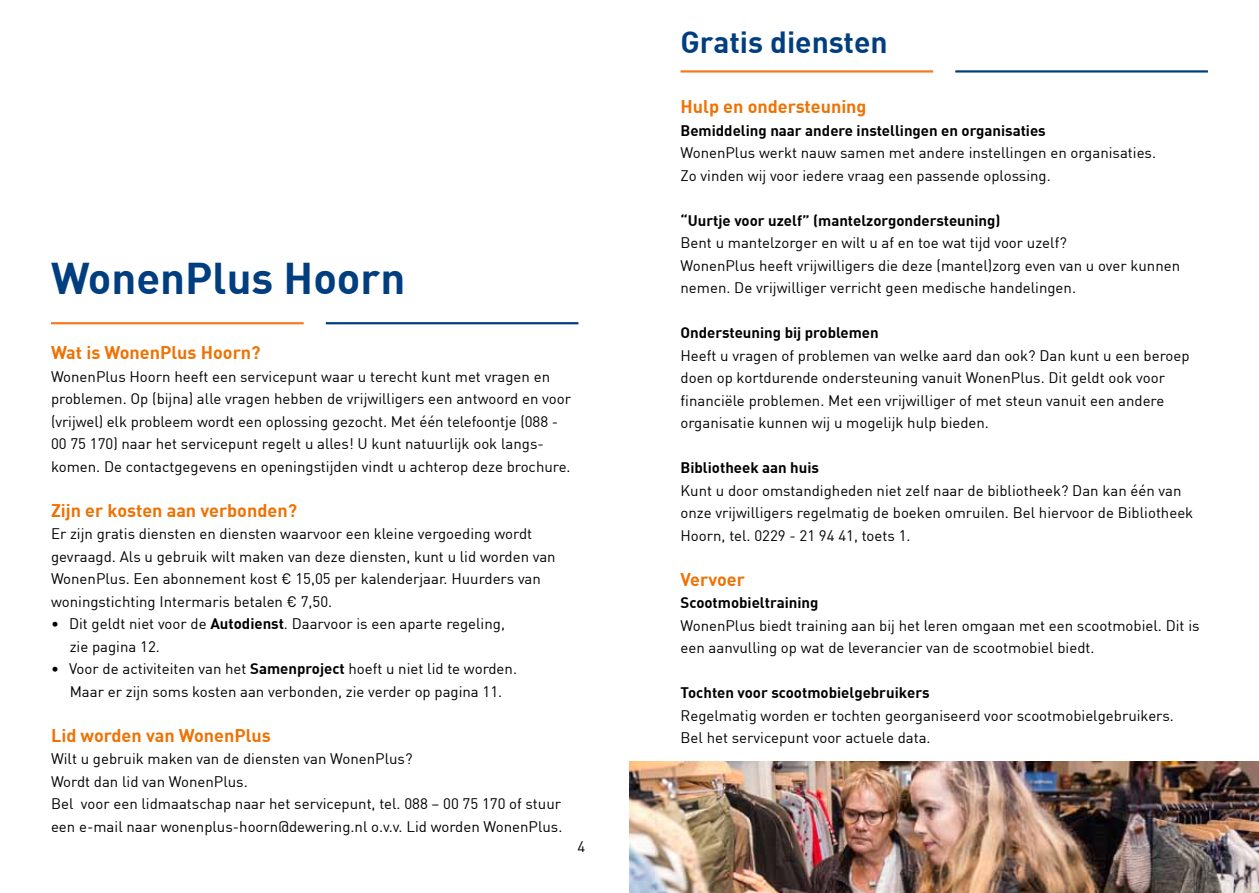
<style>
.page{position:relative;width:1259px;height:893px;background:#fff}
.page>*{position:absolute;margin:0;border:0;box-sizing:border-box;transform-origin:0 0}
.t1{font:700 43.5px "DIN";color:#003e80}
.t2{font:700 30px "DIN";color:#003e80}
.t3{font:700 18px "DIN";color:#ee7203}
.t4{font:15px/22.5px "DIN";color:#000}
.t5{font:700 15px "DIN";color:#000}
.s1{font-weight:700}
</style>
<div class="page">
<hr style="left:51px;top:322px;width:253px;height:2px;background:#f47920">
<hr style="left:326px;top:322px;width:252px;height:2px;background:#003e80">
<hr style="left:680px;top:70px;width:253px;height:3px;background:#f47920">
<hr style="left:955px;top:70px;width:253px;height:3px;background:#003e80">
<img style="left:629px;top:761px;width:630px;height:132px">
<h1 class="t1" style="left:51px;top:250px;width:356px">WonenPlus Hoorn</h1>
<p class="t3" style="left:51px;top:341px;width:211px">Wat is WonenPlus Hoorn?</p>
<p class="t4" style="left:51px;top:365px;width:521px">WonenPlus Hoorn heeft een servicepunt waar u terecht kunt met vragen en problemen. Op (bijna) alle vragen hebben de vrijwilligers een antwoord en voor (vrijwel) elk probleem wordt een oplossing gezocht. Met één telefoontje (088 - 00 75 170) naar het servicepunt regelt u alles! U kunt natuurlijk ook langs&shy;komen. De contactgegevens en openingstijden vindt u achterop deze brochure.</p>
<p class="t3" style="left:51px;top:499px;width:247px">Zijn er kosten aan verbonden?</p>
<p class="t4" style="left:51px;top:522px;width:506px">Er zijn gratis diensten en diensten waarvoor een kleine vergoeding wordt gevraagd. Als u gebruik wilt maken van deze diensten, kunt u lid worden van WonenPlus. Een abonnement kost € 15,05 per kalenderjaar. Huurders van woningstichting Intermaris betalen € 7,50.</p>
<p class="t4" style="left:70px;top:612px;width:437px;text-indent:-19px">• Dit geldt niet voor de <span class="s1">Autodienst</span>. Daarvoor is een aparte regeling, zie pagina 12.</p>
<p class="t4" style="left:51px;top:657px;width:467px;text-align:center">• Voor de activiteiten van het <span class="s1">Samenproject</span> hoeft u niet lid te worden.<br>Maar er zijn soms kosten aan verbonden, zie verder op pagina 11.</p>
<p class="t3" style="left:51px;top:724px;width:221px">Lid worden van WonenPlus</p>
<p class="t4" style="left:51px;top:747px;width:513px">Wilt u gebruik maken van de diensten van WonenPlus?<br>Wordt dan lid van WonenPlus.<br>Bel voor een lidmaatschap naar het servicepunt, tel. 088 – 00 75 170 of stuur een e-mail naar wonenplus-hoorn@dewering.nl o.v.v. Lid worden WonenPlus.</p>
<p class="t4" style="left:577px;top:835px;width:9px">4</p>
<h2 class="t2" style="left:680px;top:23px;width:209px">Gratis diensten</h2>
<p class="t3" style="left:680px;top:95px;width:188px">Hulp en ondersteuning</p>
<p class="t5" style="left:680px;top:120px;width:367px">Bemiddeling naar andere instellingen en organisaties</p>
<p class="t4" style="left:680px;top:141px;width:477px">WonenPlus werkt nauw samen met andere instellingen en organisaties.<br>Zo vinden wij voor iedere vraag een passende oplossing.</p>
<p class="t5" style="left:680px;top:210px;width:321px">“Uurtje voor uzelf” (mantelzorgondersteuning)</p>
<p class="t4" style="left:680px;top:231px;width:501px">Bent u mantelzorger en wilt u af en toe wat tijd voor uzelf?<br>WonenPlus heeft vrijwilligers die deze (mantel)zorg even van u over kunnen nemen. De vrijwilliger verricht geen medische handelingen.</p>
<p class="t5" style="left:680px;top:323px;width:200px">Ondersteuning bij problemen</p>
<p class="t4" style="left:680px;top:344px;width:510px">Heeft u vragen of problemen van welke aard dan ook? Dan kunt u een beroep doen op kortdurende ondersteuning vanuit WonenPlus. Dit geldt ook voor financiële problemen. Met een vrijwilliger of met steun vanuit een andere organisatie kunnen wij u mogelijk hulp bieden.</p>
<p class="t5" style="left:680px;top:458px;width:140px">Bibliotheek aan huis</p>
<p class="t4" style="left:680px;top:479px;width:514px">Kunt u door omstandigheden niet zelf naar de bibliotheek? Dan kan één van onze vrijwilligers regelmatig de boeken omruilen. Bel hiervoor de Bibliotheek<br>Hoorn, tel. 0229 - 21 94 41, toets 1.</p>
<p class="t3" style="left:680px;top:567px;width:66px">Vervoer</p>
<p class="t5" style="left:680px;top:593px;width:139px">Scootmobieltraining</p>
<p class="t4" style="left:680px;top:614px;width:520px">WonenPlus biedt training aan bij het leren omgaan met een scootmobiel. Dit is een aanvulling op wat de leverancier van de scootmobiel biedt.</p>
<p class="t5" style="left:680px;top:683px;width:250px">Tochten voor scootmobielgebruikers</p>
<p class="t4" style="left:680px;top:704px;width:495px">Regelmatig worden er tochten georganiseerd voor scootmobielgebruikers.<br>Bel het servicepunt voor actuele data.</p>
</div>
